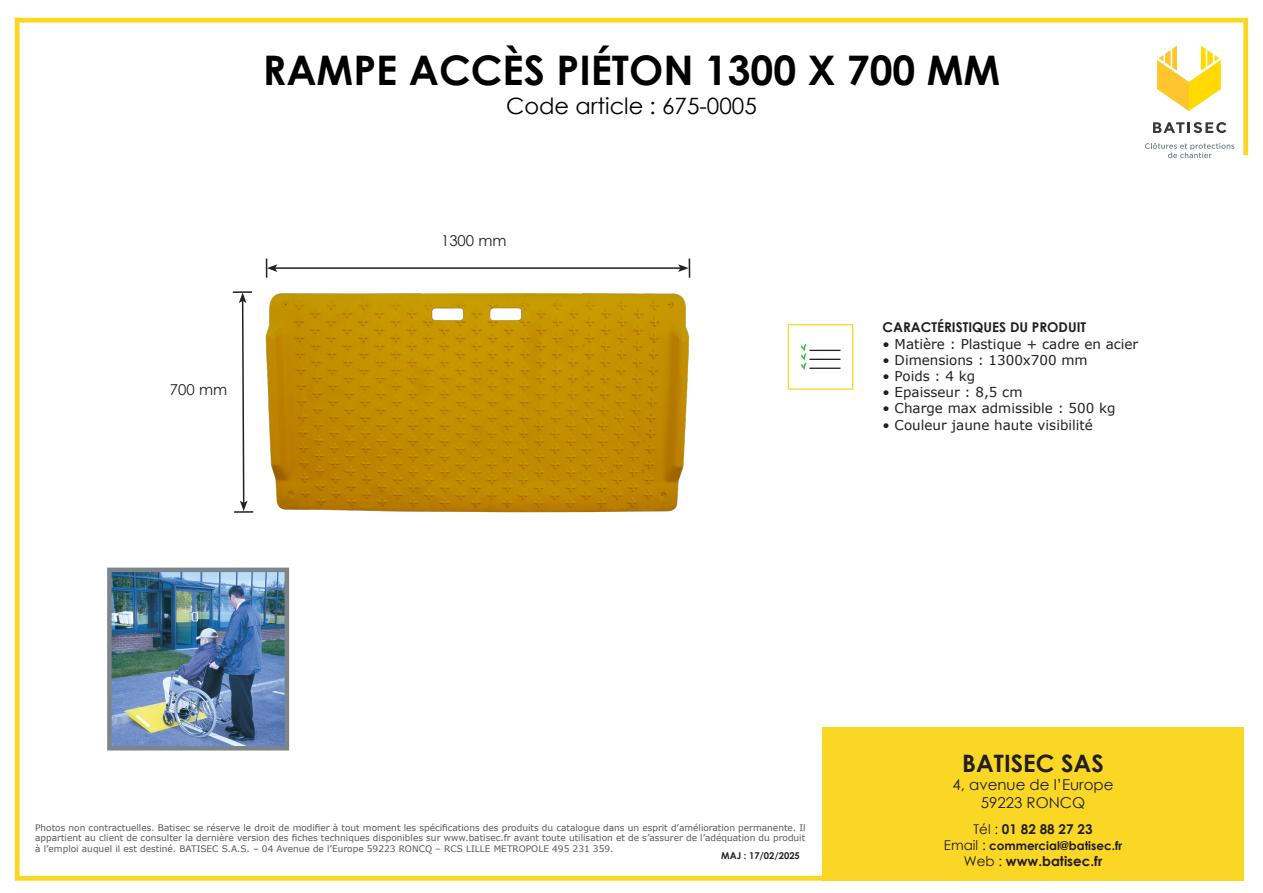
<style>
.page{position:relative;width:1263px;height:893px;background:#fff}
.page>*{position:absolute;margin:0;border:0;box-sizing:border-box;transform-origin:0 0}
.t1{font:700 40.8px "Century Gothic";color:#000001}
.t2{font:700 24px "Century Gothic";color:#231f20}
.t3{font:22.5px "Century Gothic";color:#000001}
.t4{font:15px/18px "Century Gothic";color:#231f20;text-align:center}
.t5{font:13.5px "Verdana";color:#231f20}
.t6{font:700 13.5px "Century Gothic";color:#231f20}
.t7{font:700 12px "Century Gothic";color:#231f20}
.t8{font:700 9.45px "Century Gothic";color:#231f20}
.t9{font:9px/10.8px "Verdana";color:#57585a;text-align:justify}
.s1{font-weight:400}
.s2{font-weight:400;font-size:13.5px}
</style>
<div class="page">
<div style="left:15px;top:18px;width:5px;height:858px;background:#fad725"></div>
<div style="left:15px;top:18px;width:1228px;height:5px;background:#fad725"></div>
<div style="left:1243px;top:18px;width:5px;height:137px;background:#fad725"></div>
<div style="left:15px;top:876px;width:1229px;height:5px;background:#fad725"></div>
<div style="left:822px;top:728px;width:422px;height:153px;background:#fad725"></div>
<svg style="left:1157px;top:46px;width:64px;height:65px"></svg>
<svg style="left:1153px;top:122px;width:73px;height:11px"></svg>
<svg style="left:1145px;top:143px;width:89px;height:15px"></svg>
<div style="left:788px;top:324px;width:65px;height:66px;border:1px solid #fad725"></div>
<hr style="left:809px;top:350px;width:31px;height:1px;background:#231f20">
<hr style="left:809px;top:359px;width:31px;height:1px;background:#231f20">
<hr style="left:809px;top:368px;width:31px;height:1px;background:#231f20">
<svg style="left:800px;top:344px;width:7px;height:26px"></svg>
<img style="left:199px;top:258px;width:492px;height:362px">
<img style="left:112px;top:573px;width:172px;height:172px">
<div style="left:107px;top:568px;width:182px;height:182px;border:4px solid #7c858c"></div>
<hr style="left:275px;top:267px;width:405px;height:2px;background:#231f20">
<svg style="left:266px;top:259px;width:11px;height:19px"></svg>
<svg style="left:678px;top:259px;width:12px;height:19px"></svg>
<svg style="left:233px;top:291px;width:20px;height:222px"></svg>
<p class="t1" style="left:263px;top:39px;width:739px">RAMPE ACCÈS PIÉTON 1300 X 700 MM</p>
<p class="t3" style="left:506px;top:90px;width:252px">Code article : 675-0005</p>
<p class="t4" style="left:170px;top:381px;width:59px">700 mm</p>
<p class="t4" style="left:441px;top:231px;width:67px">1300 mm</p>
<p class="t6" style="left:882px;top:317px;width:205px">CARACTÉRISTIQUES DU PRODUIT</p>
<p class="t5" style="left:882px;top:334px;width:257px">• Matière : Plastique + cadre en acier</p>
<p class="t5" style="left:882px;top:351px;width:207px">• Dimensions : 1300x700 mm</p>
<p class="t5" style="left:882px;top:367px;width:94px">• Poids : 4 kg</p>
<p class="t5" style="left:882px;top:383px;width:141px">• Epaisseur : 8,5 cm</p>
<p class="t5" style="left:882px;top:399px;width:234px">• Charge max admissible : 500 kg</p>
<p class="t5" style="left:882px;top:415px;width:212px">• Couleur jaune haute visibilité</p>
<p class="t9" style="left:35px;top:822px;width:772px">Photos non contractuelles. Batisec se réserve le droit de modifier à tout moment les spécifications des produits du catalogue dans un esprit d’amélioration permanente. Il appartient au client de consulter la dernière version des fiches techniques disponibles sur www.batisec.fr avant toute utilisation et de s’assurer de l’adéquation du produit à l’emploi auquel il est destiné. BATISEC S.A.S. – 04 Avenue de l’Europe 59223 RONCQ – RCS LILLE METROPOLE 495 231 359.</p>
<p class="t8" style="left:721px;top:848px;width:80px">MAJ : 17/02/2025</p>
<h2 class="t2" style="left:962px;top:745px;width:143px">BATISEC SAS</h2>
<h3 class="t4" style="left:952px;top:776px;width:163px">4, avenue de l’Europe<br>59223 RONCQ</h3>
<h3 class="t6" style="left:973px;top:819px;width:121px"><span class="s1">Tél :</span> 01 82 88 27 23</h3>
<h3 class="t7" style="left:944px;top:837px;width:180px"><span class="s2">Email :</span> commercial@batisec.fr</h3>
<h3 class="t6" style="left:964px;top:851px;width:140px"><span class="s1">Web :</span> www.batisec.fr</h3>
</div>
